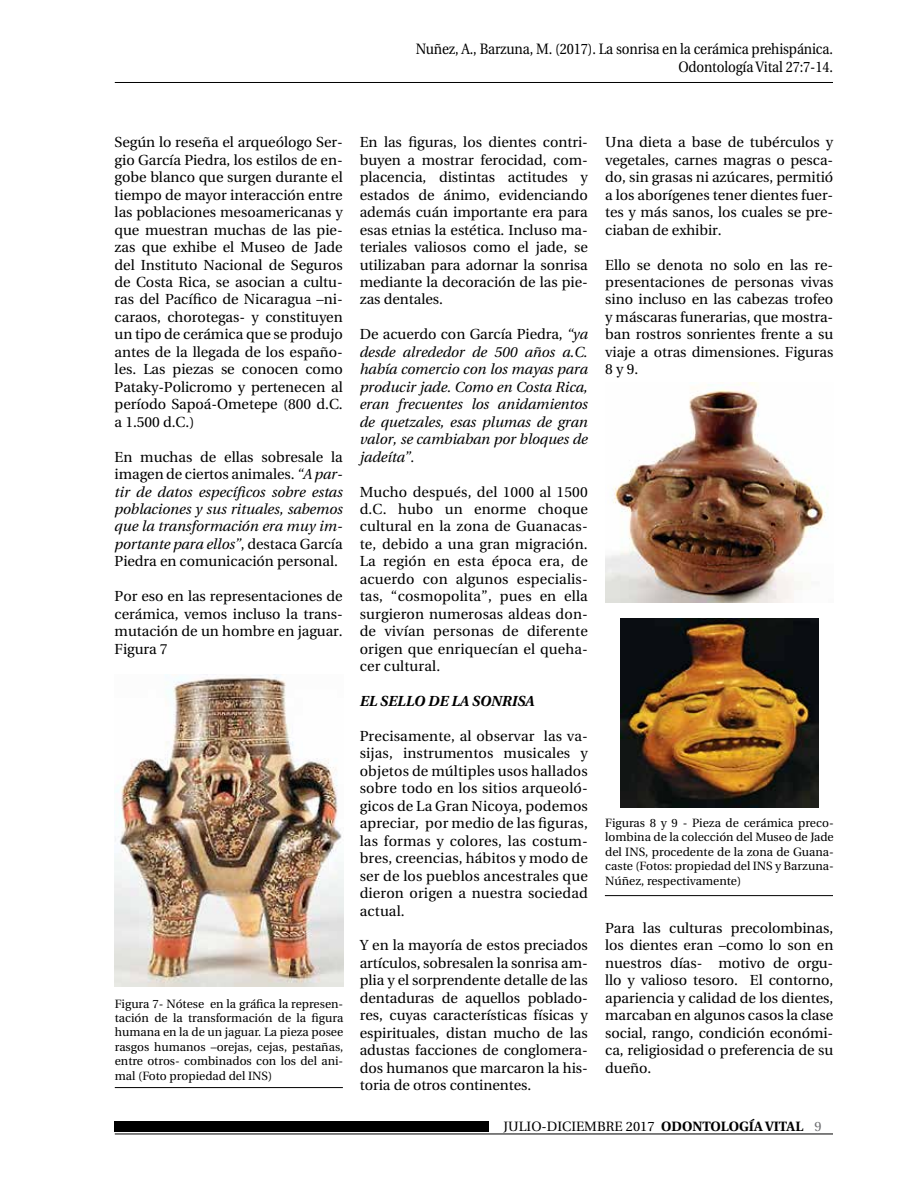
<style>
.page{position:relative;width:918px;height:1188px;background:#fff}
.page>*{position:absolute;margin:0;border:0;box-sizing:border-box;transform-origin:0 0}
.t1{font:15px/18px "Utopia";letter-spacing:-.01em;color:#000;text-align:right;scale:.9 1}
.t2{font:14.55px/17.4px "Utopia";letter-spacing:-.005em;color:#000;text-align:justify}
.t3{font:italic 14.55px/17.4px "Utopia";letter-spacing:-.005em;color:#000;text-align:justify}
.t4{font:italic 700 14.55px "Utopia";letter-spacing:-.005em;color:#000}
.t5{font:13.5px "Utopia";color:#000}
.t6{font:12px/14.4px "Utopia";color:#000;text-align:justify}
.s1{font-style:normal}
.s2{font-weight:700}
.s3{color:#6d6e71}
</style>
<div class="page">
<div style="left:115px;top:1121px;width:374px;height:11px;background:#000"></div>
<hr style="left:115px;top:1134px;width:718px;height:1px;background:#000">
<hr style="left:115px;top:82px;width:718px;height:1px;background:#000">
<img style="left:115px;top:674px;width:228px;height:312px">
<img style="left:605px;top:383px;width:221px;height:219px">
<img style="left:620px;top:618px;width:199px;height:190px">
<hr style="left:115px;top:1087px;width:228px;height:1px;background:#000">
<hr style="left:605px;top:895px;width:228px;height:1px;background:#000">
<p class="t1" style="left:416px;top:40px;width:465px">Nuñez, A., Barzuna, M. (2017). La sonrisa en la cerámica prehispánica.<br>Odontología Vital 27:7-14.</p>
<p class="t2" style="left:115px;top:134px;width:230px">Según lo reseña el arqueólogo Ser&shy;gio García Piedra, los estilos de en&shy;gobe blanco que surgen durante el tiempo de mayor interacción entre las poblaciones mesoamericanas y que muestran muchas de las pie&shy;zas que exhibe el Museo de Jade del Instituto Nacional de Seguros de Costa Rica, se asocian a cultu&shy;ras del Pacífico de Nicaragua –ni&shy;caraos, chorotegas- y constituyen un tipo de cerámica que se produjo antes de la llegada de los españo&shy;les. Las piezas se conocen como Pataky-Policromo y pertenecen al período Sapoá-Ometepe (800 d.C. a 1.500 d.C.)</p>
<p class="t3" style="left:115px;top:448px;width:230px"><span class="s1">En muchas de ellas sobresale la imagen de ciertos animales.</span> “A par&shy;tir de datos específicos sobre estas poblaciones y sus rituales, sabemos que la transformación era muy im&shy;portante para ellos”<span class="s1">, destaca García Piedra en comunicación personal.</span></p>
<p class="t2" style="left:115px;top:588px;width:230px">Por eso en las representaciones de cerámica, vemos incluso la trans&shy;mutación de un hombre en jaguar.<br>Figura 7</p>
<p class="t6" style="left:115px;top:997px;width:230px">Figura 7- Nótese en la gráfica la represen&shy;tación de la transformación de la figura humana en la de un jaguar. La pieza posee rasgos humanos –orejas, cejas, pestañas, entre otros- combinados con los del ani&shy;mal (Foto propiedad del INS)</p>
<p class="t2" style="left:360px;top:134px;width:230px">En las figuras, los dientes contri&shy;buyen a mostrar ferocidad, com&shy;placencia, distintas actitudes y estados de ánimo, evidenciando además cuán importante era para esas etnias la estética. Incluso ma&shy;teriales valiosos como el jade, se utilizaban para adornar la sonrisa mediante la decoración de las pie&shy;zas dentales.</p>
<p class="t3" style="left:360px;top:326px;width:230px"><span class="s1">De acuerdo con García Piedra,</span> “ya desde alrededor de 500 años a.C. había comercio con los mayas para producir jade. Como en Costa Rica, eran frecuentes los anidamientos de quetzales, esas plumas de gran valor, se cambiaban por bloques de jadeíta”.</p>
<p class="t2" style="left:360px;top:483px;width:230px">Mucho después, del 1000 al 1500 d.C. hubo un enorme choque cultural en la zona de Guanacas&shy;te, debido a una gran migración.<br>La región en esta época era, de acuerdo con algunos especialis&shy;tas, “cosmopolita”, pues en ella surgieron numerosas aldeas don&shy;de vivían personas de diferente origen que enriquecían el queha&shy;cer cultural.</p>
<p class="t4" style="left:360px;top:693px;width:176px">EL SELLO DE LA SONRISA</p>
<p class="t2" style="left:360px;top:728px;width:230px">Precisamente, al observar las va&shy;sijas, instrumentos musicales y objetos de múltiples usos hallados sobre todo en los sitios arqueoló&shy;gicos de La Gran Nicoya, podemos apreciar, por medio de las figuras, las formas y colores, las costum&shy;bres, creencias, hábitos y modo de ser de los pueblos ancestrales que dieron origen a nuestra sociedad actual.</p>
<p class="t2" style="left:360px;top:937px;width:230px">Y en la mayoría de estos preciados artículos, sobresalen la sonrisa am&shy;plia y el sorprendente detalle de las dentaduras de aquellos poblado&shy;res, cuyas características físicas y espirituales, distan mucho de las adustas facciones de conglomera&shy;dos humanos que marcaron la his&shy;toria de otros continentes.</p>
<p class="t2" style="left:605px;top:134px;width:230px">Una dieta a base de tubérculos y vegetales, carnes magras o pesca&shy;do, sin grasas ni azúcares, permitió a los aborígenes tener dientes fuer&shy;tes y más sanos, los cuales se pre&shy;ciaban de exhibir.</p>
<p class="t2" style="left:605px;top:256px;width:230px">Ello se denota no solo en las re&shy;presentaciones de personas vivas sino incluso en las cabezas trofeo y máscaras funerarias, que mostra&shy;ban rostros sonrientes frente a su viaje a otras dimensiones. Figuras 8 y 9.</p>
<p class="t6" style="left:605px;top:816px;width:230px">Figuras 8 y 9 - Pieza de cerámica preco&shy;lombina de la colección del Museo de Jade del INS, procedente de la zona de Guana&shy;caste (Fotos: propiedad del INS y Barzuna-Núñez, respectivamente)</p>
<p class="t2" style="left:605px;top:920px;width:230px">Para las culturas precolombinas, los dientes eran –como lo son en nuestros días- motivo de orgu&shy;llo y valioso tesoro. El contorno, apariencia y calidad de los dientes, marcaban en algunos casos la clase social, rango, condición económi&shy;ca, religiosidad o preferencia de su dueño.</p>
<p class="t5" style="left:504px;top:1119px;width:320px">JULIO-DICIEMBRE 2017 <span class="s2">ODONTOLOGÍA VITAL</span> <span class="s3">9</span></p>
</div>
